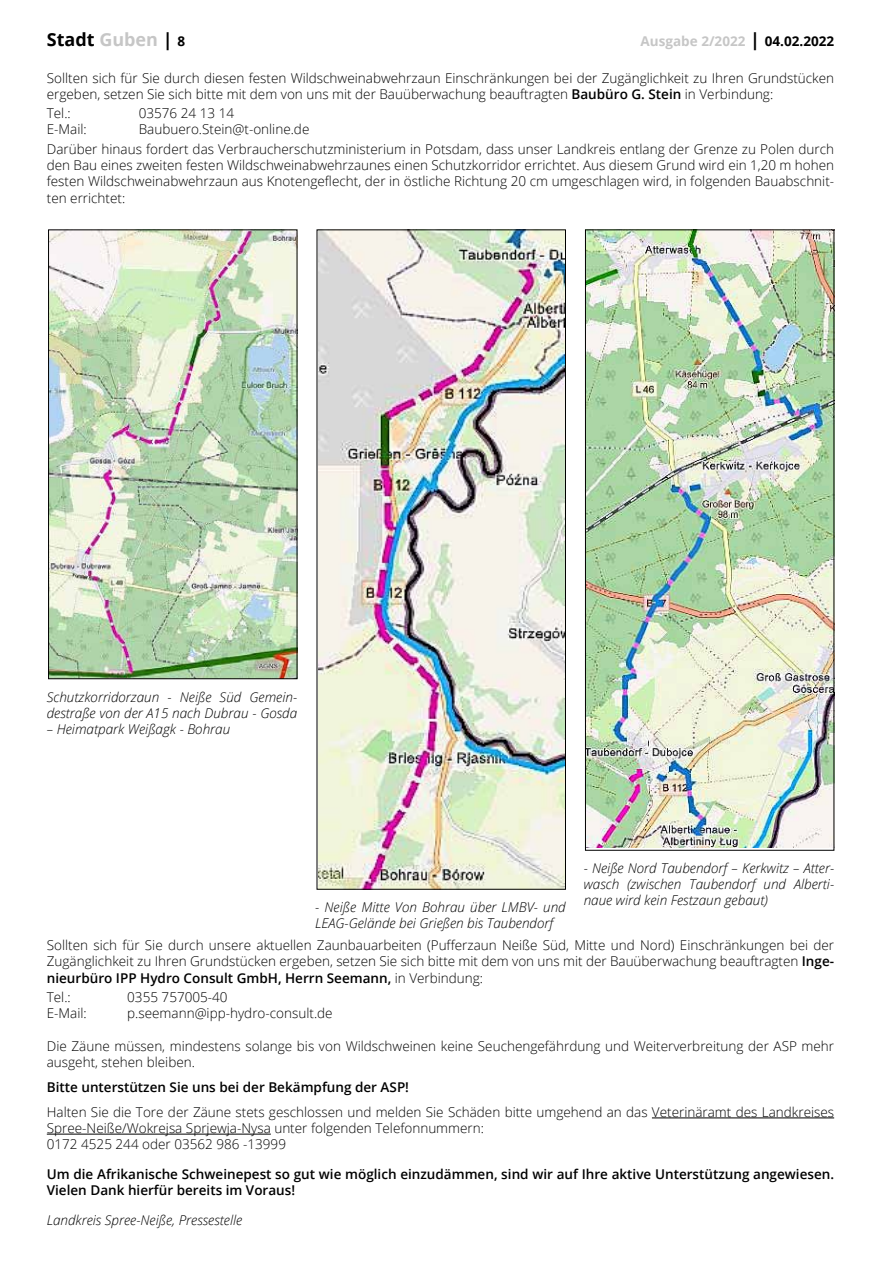
<style>
.page{position:relative;width:881px;height:1263px;background:#fff}
.page>*{position:absolute;margin:0;border:0;box-sizing:border-box;transform-origin:0 0}
.t1{font:700 18px "Open Sans";color:#000}
.t2{font:300 13.5px/16.2px "Open Sans";color:#000}
.t3{font:italic 300 13.5px/16.2px "Open Sans";color:#000}
.t4{font:600 13.5px/16.2px "Open Sans";color:#000}
.t5{font:700 13.5px "Open Sans";color:#c6c6c6}
.s1{color:#c6c6c6}
.s2{font-size:13.5px}
.s3{font-size:18px;color:#000}
.s4{color:#000}
.s5{font-weight:600}
</style>
<div class="page">
<img style="left:50px;top:232px;width:245px;height:445px">
<div style="left:48px;top:230px;width:249px;height:449px;border:1px solid #000"></div>
<img style="left:318px;top:232px;width:245px;height:655px">
<img style="left:587px;top:232px;width:244px;height:616px">
<div style="left:585px;top:230px;width:248px;height:620px;border:1px solid #000"></div>
<hr style="left:651px;top:1117px;width:182px;height:1px;background:#000">
<hr style="left:47px;top:1134px;width:224px;height:1px;background:#000">
<h1 class="t1" style="left:47px;top:27px;width:140px">Stadt <span class="s1">Guben</span> | <span class="s2">8</span></h1>
<p class="t5" style="left:640px;top:32px;width:195px">Ausgabe 2/2022 <span class="s3">|</span> <span class="s4">04.02.2022</span></p>
<p class="t2" style="left:47px;top:69px;width:788px">Sollten sich für Sie durch diesen festen Wildschweinabwehrzaun Einschränkungen bei der Zugänglichkeit zu Ihren Grundstücken ergeben, setzen Sie sich bitte mit dem von uns mit der Bauüberwachung beauftragten <span class="s5">Baubüro G. Stein</span> in Verbindung:</p>
<p class="t2" style="left:47px;top:105px;width:25px">Tel.:</p>
<p class="t2" style="left:139px;top:105px;width:97px">03576 24 13 14</p>
<p class="t2" style="left:47px;top:121px;width:41px">E-Mail:</p>
<p class="t2" style="left:47px;top:119px;width:788px;line-height:19.5px;text-indent:92px">Baubuero.Stein@t-online.de<br>Darüber hinaus fordert das Verbraucherschutzministerium in Potsdam, dass unser Landkreis entlang der Grenze zu Polen durch</p>
<p class="t2" style="left:47px;top:157px;width:788px;text-align:justify">den Bau eines zweiten festen Wildschweinabwehrzaunes einen Schutzkorridor errichtet. Aus diesem Grund wird ein 1,20 m hohen festen Wildschweinabwehrzaun aus Knotengeflecht, der in östliche Richtung 20 cm umgeschlagen wird, in folgenden Bauabschnit&shy;ten errichtet:</p>
<p class="t3" style="left:47px;top:688px;width:252px">Schutzkorridorzaun - Neiße Süd Gemein&shy;destraße von der A15 nach Dubrau - Gosda</p>
<p class="t3" style="left:47px;top:720px;width:185px">– Heimatpark Weißagk - Bohrau</p>
<p class="t3" style="left:583px;top:859px;width:252px;text-align:justify">- Neiße Nord Taubendorf – Kerkwitz – Atter&shy;wasch (zwischen Taubendorf und Alberti&shy;naue wird kein Festzaun gebaut)</p>
<p class="t2" style="left:47px;top:937px;width:788px;text-align:justify">Sollten sich für Sie durch unsere aktuellen Zaunbauarbeiten (Pufferzaun Neiße Süd, Mitte und Nord) Einschränkungen bei der Zugänglichkeit zu Ihren Grundstücken ergeben, setzen Sie sich bitte mit dem von uns mit der Bauüberwachung beauftragten <span class="s5">Inge&shy;nieurbüro IPP Hydro Consult GmbH, Herrn Seemann,</span> in Verbindung:</p>
<p class="t2" style="left:47px;top:988px;width:25px">Tel.:</p>
<p class="t2" style="left:127px;top:988px;width:102px">0355 757005-40</p>
<p class="t2" style="left:47px;top:1005px;width:41px">E-Mail:</p>
<p class="t2" style="left:127px;top:1005px;width:207px">p.seemann@ipp-hydro-consult.de</p>
<p class="t2" style="left:47px;top:1038px;width:788px">Die Zäune müssen, mindestens solange bis von Wildschweinen keine Seuchengefährdung und Weiterverbreitung der ASP mehr ausgeht, stehen bleiben.</p>
<p class="t4" style="left:47px;top:1079px;width:363px">Bitte unterstützen Sie uns bei der Bekämpfung der ASP!</p>
<p class="t2" style="left:47px;top:1103px;width:788px">Halten Sie die Tore der Zäune stets geschlossen und melden Sie Schäden bitte umgehend an das Veterinäramt des Landkreises<br>Spree-Neiße/Wokrejsa Sprjewja-Nysa unter folgenden Telefonnummern:<br>0172 4525 244 oder 03562 986 -13999</p>
<p class="t4" style="left:47px;top:1166px;width:788px">Um die Afrikanische Schweinepest so gut wie möglich einzudämmen, sind wir auf Ihre aktive Unterstützung angewiesen.<br>Vielen Dank hierfür bereits im Voraus!</p>
<p class="t3" style="left:47px;top:1211px;width:197px">Landkreis Spree-Neiße, Pressestelle</p>
<p class="t3" style="left:315px;top:898px;width:252px">- Neiße Mitte Von Bohrau über LMBV- und<br>LEAG-Gelände bei Grießen bis Taubendorf</p>
</div>
